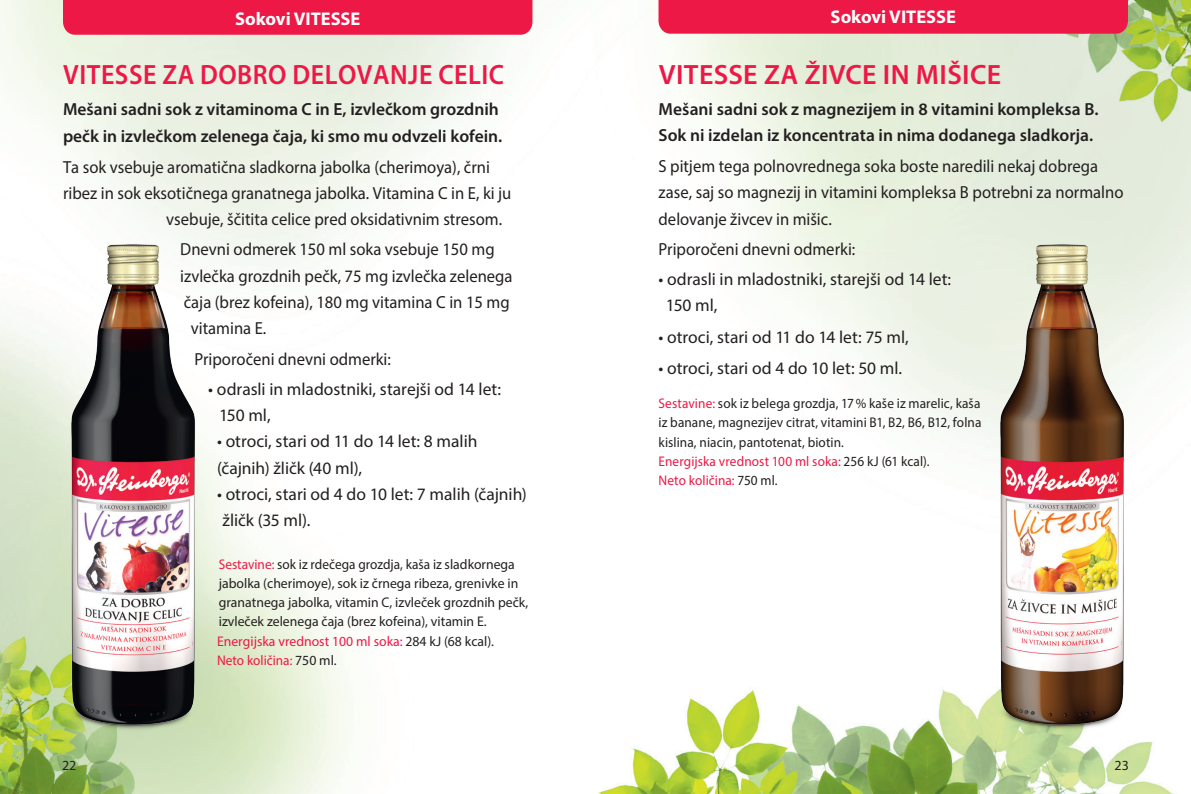
<style>
.page{position:relative;width:1191px;height:794px;background:#fff}
.page>*{position:absolute;margin:0;border:0;box-sizing:border-box;transform-origin:0 0}
.t1{font:600 28px "Myriad Pro";letter-spacing:.02em;color:#ed1845;scale:.93 1}
.t2{font:600 28px "Myriad Pro";letter-spacing:.02em;color:#ed1845}
.t3{font:700 18.38px "Myriad Pro";color:#fff}
.t4{font:17.5px/26.2px "Myriad Pro";color:#231f20;scale:.95 1}
.t5{font:17.5px/26.2px "Myriad Pro";color:#231f20}
.t6{font:600 17.5px/26.2px "Myriad Pro";color:#231f20}
.t7{font:14px/19.2px "Myriad Pro";color:#231f20;scale:.95 1}
.t8{font:14px "Myriad Pro";color:#231f20}
.s1{color:#ed1845}
</style>
<div class="page">
<img style="left:0;top:0;width:1191px;height:794px">
<div style="left:63px;top:0;width:469px;height:35px;background:#ed1845"></div>
<img style="left:992px;top:686px;width:136px;height:46px">
<img style="left:998px;top:241px;width:130px;height:486px">
<div style="left:658px;top:0;width:470px;height:34px;background:#ed1845"></div>
<img style="left:63px;top:686px;width:135px;height:46px">
<img style="left:68px;top:241px;width:130px;height:486px">
<p class="t3" style="left:235px;top:6px;width:127px">Sokovi VITESSE</p>
<h1 class="t1" style="left:63px;top:57px;width:475px">VITESSE ZA DOBRO DELOVANJE CELIC</h1>
<p class="t6" style="left:63px;top:96px;width:441px">Mešani sadni sok z vitaminoma C in E, izvlečkom grozdnih pečk in izvlečkom zelenega čaja, ki smo mu odvzeli kofein.</p>
<p class="t4" style="left:63px;top:153px;width:451px">Ta sok vsebuje aromatična sladkorna jabolka (cherimoya), črni</p>
<p class="t4" style="left:63px;top:180px;width:473px">ribez in sok eksotičnega granatnega jabolka. Vitamina C in E, ki ju</p>
<p class="t4" style="left:166px;top:206px;width:355px">vsebuje, ščitita celice pred oksidativnim stresom.</p>
<p class="t4" style="left:180px;top:236px;width:332px">Dnevni odmerek 150 ml soka vsebuje 150 mg</p>
<p class="t4" style="left:180px;top:262px;width:351px">izvlečka grozdnih pečk, 75 mg izvlečka zelenega</p>
<p class="t4" style="left:184px;top:289px;width:344px">čaja (brez kofeina), 180 mg vitamina C in 15 mg</p>
<p class="t4" style="left:191px;top:315px;width:81px">vitamina E.</p>
<p class="t4" style="left:194px;top:345px;width:208px">Priporočeni dnevni odmerki:</p>
<p class="t5" style="left:219px;top:375px;width:283px;text-indent:-11px">• odrasli in mladostniki, starejši od 14 let:<br>150 ml,</p>
<p class="t5" style="left:217px;top:428px;width:262px">• otroci, stari od 11 do 14 let: 8 malih (čajnih) žličk (40 ml),</p>
<p class="t5" style="left:222px;top:480px;width:306px;text-indent:-5px">• otroci, stari od 4 do 10 let: 7 malih (čajnih) žličk (35 ml).</p>
<p class="t7" style="left:217px;top:554px;width:329px"><span class="s1">Sestavine:</span> sok iz rdečega grozdja, kaša iz sladkornega jabolka (cherimoye), sok iz črnega ribeza, grenivke in granatnega jabolka, vitamin C, izvleček grozdnih pečk, izvleček zelenega čaja (brez kofeina), vitamin E.<br><span class="s1">Energijska vrednost 100 ml soka:</span> 284 kJ (68 kcal).<br><span class="s1">Neto količina:</span> 750 ml.</p>
<p class="t3" style="left:830px;top:5px;width:127px">Sokovi VITESSE</p>
<h1 class="t2" style="left:659px;top:56px;width:344px">VITESSE ZA ŽIVCE IN MIŠICE</h1>
<p class="t6" style="left:658px;top:95px;width:442px">Mešani sadni sok z magnezijem in 8 vitamini kompleksa B.<br>Sok ni izdelan iz koncentrata in nima dodanega sladkorja.</p>
<p class="t4" style="left:658px;top:153px;width:491px">S pitjem tega polnovrednega soka boste naredili nekaj dobrega zase, saj so magnezij in vitamini kompleksa B potrebni za normalno delovanje živcev in mišic.</p>
<p class="t4" style="left:658px;top:236px;width:209px">Priporočeni dnevni odmerki:</p>
<p class="t5" style="left:666px;top:266px;width:287px;text-indent:-7px">• odrasli in mladostniki, starejši od 14 let:<br>150 ml,</p>
<p class="t5" style="left:658px;top:323px;width:252px">• otroci, stari od 11 do 14 let: 75 ml,</p>
<p class="t5" style="left:658px;top:354px;width:245px">• otroci, stari od 4 do 10 let: 50 ml.</p>
<p class="t7" style="left:658px;top:393px;width:341px"><span class="s1">Sestavine:</span> sok iz belega grozdja, 17% kaše iz marelic, kaša iz banane, magnezijev citrat, vitamini B1, B2, B6, B12, folna kislina, niacin, pantotenat, biotin.<br><span class="s1">Energijska vrednost 100 ml soka:</span> 256 kJ (61 kcal).<br><span class="s1">Neto količina:</span> 750 ml.</p>
<p class="t8" style="left:62px;top:756px;width:16px">22</p>
<p class="t8" style="left:1114px;top:756px;width:16px">23</p>
</div>
